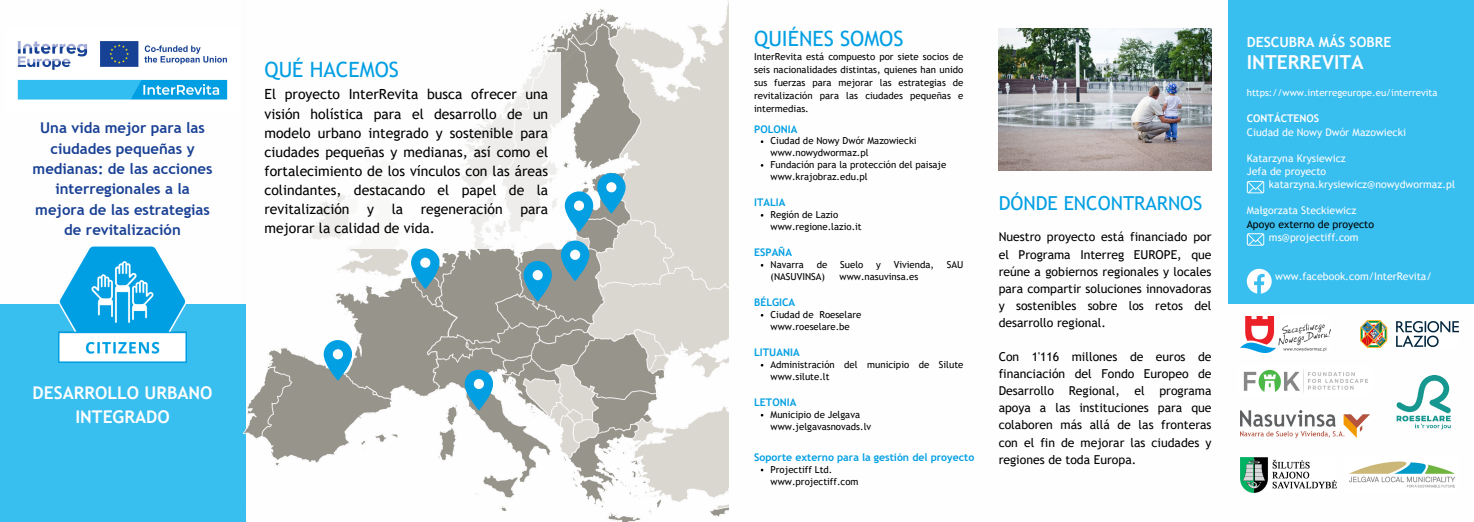
<style>
.page{position:relative;width:1474px;height:522px;background:#fff}
.page>*{position:absolute;margin:0;border:0;box-sizing:border-box;transform-origin:0 0}
.t1{font:21px "Trebuchet MS";color:#029fe3}
.t2{font:19.25px "Trebuchet MS";color:#029fe3}
.t3{font:700 19.25px "Trebuchet MS";color:#fefefe}
.t4{font:700 17.5px/24.3px "Trebuchet MS";color:#fefefe;text-align:center}
.t5{font:700 14.88px/20.3px "Trebuchet MS";color:#1a4195;text-align:center}
.t6{font:14px/19.1px "Trebuchet MS";color:#000;text-align:justify}
.t7{font:700 14px "Trebuchet MS";color:#fefefe}
.t8{font:12.25px/17.1px "Trebuchet MS";color:#000;text-align:justify}
.t9{font:10.5px "Trebuchet MS";color:#fefefe}
.t10{font:700 10.5px "Trebuchet MS";color:#029fe3}
.t11{font:10.5px "Trebuchet MS";color:#000}
.t12{font:700 10.5px "Trebuchet MS";color:#fefefe}
.t13{font:9.62px/11.8px "Trebuchet MS";color:#000}
.t14{font:9.62px "Trebuchet MS";color:#fefefe}
</style>
<div class="page">
<div style="left:0;top:303px;width:245px;height:218px;background:#39bef0"></div>
<img style="left:17px;top:41px;width:211px;height:59px">
<img style="left:59px;top:246px;width:127px;height:115px">
<img style="left:243px;top:1px;width:485px;height:520px">
<div style="left:245px;top:52px;width:316px;height:196px;background:linear-gradient(to right,#fff,#f6f6f5)"></div>
<div style="left:1228px;top:0;width:245px;height:303px;background:#39bef0"></div>
<svg style="left:1246px;top:268px;width:25px;height:25px"></svg>
<svg style="left:1246px;top:233px;width:18px;height:12px"></svg>
<img style="left:1240px;top:316px;width:90px;height:35px">
<img style="left:1360px;top:320px;width:98px;height:27px">
<img style="left:1349px;top:461px;width:106px;height:27px">
<img style="left:1240px;top:457px;width:96px;height:34px">
<img style="left:1243px;top:369px;width:125px;height:24px">
<img style="left:1240px;top:410px;width:129px;height:27px">
<img style="left:1396px;top:374px;width:55px;height:56px">
<img style="left:998px;top:29px;width:213px;height:142px">
<svg style="left:324px;top:339px;width:28px;height:41px"></svg>
<svg style="left:411px;top:248px;width:28px;height:41px"></svg>
<svg style="left:464px;top:369px;width:29px;height:41px"></svg>
<svg style="left:561px;top:240px;width:28px;height:41px"></svg>
<svg style="left:565px;top:173px;width:60px;height:59px"></svg>
<svg style="left:1246px;top:181px;width:18px;height:12px"></svg>
<svg style="left:523px;top:260px;width:28px;height:41px"></svg>
<p class="t5" style="left:33px;top:118px;width:181px">Una vida mejor para las ciudades pequeñas y medianas: de las acciones interregionales a la mejora de las estrategias de revitalización</p>
<p class="t1" style="left:264px;top:58px;width:136px">QUÉ HACEMOS</p>
<p class="t6" style="left:264px;top:85px;width:285px">El proyecto InterRevita busca ofrecer una visión holística para el desarrollo de un modelo urbano integrado y sostenible para ciudades pequeñas y medianas, así como el fortalecimiento de los vínculos con las áreas colindantes, destacando el papel de la revitalización</p>
<p class="t6" style="left:367px;top:199px;width:8px">y</p>
<p class="t6" style="left:392px;top:199px;width:13px">la</p>
<p class="t6" style="left:421px;top:199px;width:83px">regeneración</p>
<p class="t6" style="left:520px;top:199px;width:29px">para</p>
<p class="t6" style="left:264px;top:218px;width:172px">mejorar la calidad de vida.</p>
<p class="t4" style="left:33px;top:379px;width:181px">DESARROLLO URBANO<br>INTEGRADO</p>
<p class="t1" style="left:754px;top:27px;width:151px">QUIÉNES SOMOS</p>
<p class="t13" style="left:754px;top:49px;width:211px;line-height:13.1px;text-align:justify">InterRevita está compuesto por siete socios de seis nacionalidades distintas, quienes han unido sus fuerzas para mejorar las estrategias de revitalización para las ciudades pequeñas e intermedias.</p>
<p class="t10" style="left:754px;top:122px;width:45px">POLONIA</p>
<p class="t13" style="left:770px;top:135px;width:147px">Ciudad de Nowy Dwór Mazowiecki www.nowydwormaz.pl</p>
<p class="t13" style="left:770px;top:158px;width:177px">Fundación para la protección del paisaje www.krajobraz.edu.pl</p>
<p class="t10" style="left:754px;top:196px;width:33px">ITALIA</p>
<p class="t13" style="left:770px;top:208px;width:93px">Región de Lazio www.regione.lazio.it</p>
<p class="t10" style="left:754px;top:246px;width:39px">ESPAÑA</p>
<p class="t13" style="left:770px;top:258px;width:35px">Navarra</p>
<p class="t13" style="left:816px;top:258px;width:12px">de</p>
<p class="t13" style="left:840px;top:258px;width:25px">Suelo</p>
<p class="t13" style="left:876px;top:258px;width:6px">y</p>
<p class="t13" style="left:893px;top:258px;width:42px">Vivienda,</p>
<p class="t13" style="left:946px;top:258px;width:18px">SAU</p>
<p class="t13" style="left:770px;top:270px;width:56px">(NASUVINSA)</p>
<p class="t13" style="left:839px;top:270px;width:80px">www.nasuvinsa.es</p>
<p class="t10" style="left:754px;top:296px;width:43px">BÉLGICA</p>
<p class="t13" style="left:770px;top:308px;width:92px">Ciudad de Roeselare www.roeselare.be</p>
<p class="t10" style="left:754px;top:346px;width:47px">LITUANIA</p>
<p class="t13" style="left:770px;top:358px;width:194px">Administración del municipio de Silute www.silute.lt</p>
<p class="t10" style="left:754px;top:395px;width:44px">LETONIA</p>
<p class="t13" style="left:770px;top:408px;width:102px">Municipio de Jelgava www.jelgavasnovads.lv</p>
<p class="t10" style="left:754px;top:451px;width:222px">Soporte externo para la gestión del proyecto</p>
<p class="t13" style="left:770px;top:462px;width:89px">Projectiff Ltd. www.projectiff.com</p>
<p class="t2" style="left:998px;top:191px;width:205px">DÓNDE ENCONTRARNOS</p>
<p class="t8" style="left:998px;top:228px;width:214px">Nuestro proyecto está financiado por el Programa Interreg EUROPE, que reúne a gobiernos regionales y locales para compartir soluciones innovadoras y sostenibles sobre los retos del desarrollo regional.</p>
<p class="t8" style="left:998px;top:348px;width:214px">Con 1'116 millones de euros de financiación del Fondo Europeo de Desarrollo Regional, el programa apoya a las instituciones para que colaboren más allá de las fronteras con el fin de mejorar las ciudades y regiones de toda Europa.</p>
<p class="t7" style="left:1246px;top:34px;width:146px">DESCUBRA MÁS SOBRE</p>
<p class="t3" style="left:1246px;top:51px;width:118px">INTERREVITA</p>
<p class="t14" style="left:1246px;top:87px;width:192px">https://www.interregeurope.eu/interrevita</p>
<p class="t12" style="left:1246px;top:112px;width:74px">CONTÁCTENOS</p>
<p class="t9" style="left:1246px;top:125px;width:161px">Ciudad de Nowy Dwór Mazowiecki</p>
<p class="t9" style="left:1246px;top:152px;width:101px">Katarzyna Krysiewicz</p>
<p class="t9" style="left:1246px;top:165px;width:81px">Jefa de proyecto</p>
<p class="t9" style="left:1268px;top:178px;width:188px">katarzyna.krysiewicz@nowydwormaz.pl</p>
<p class="t9" style="left:1246px;top:204px;width:111px">Małgorzata Steckiewicz</p>
<p class="t11" style="left:1246px;top:217px;width:129px">Apoyo externo de proyecto</p>
<p class="t9" style="left:1268px;top:230px;width:91px">ms@projectiff.com</p>
<p class="t9" style="left:1275px;top:270px;width:158px">www.facebook.com/InterRevita/</p>
</div>
